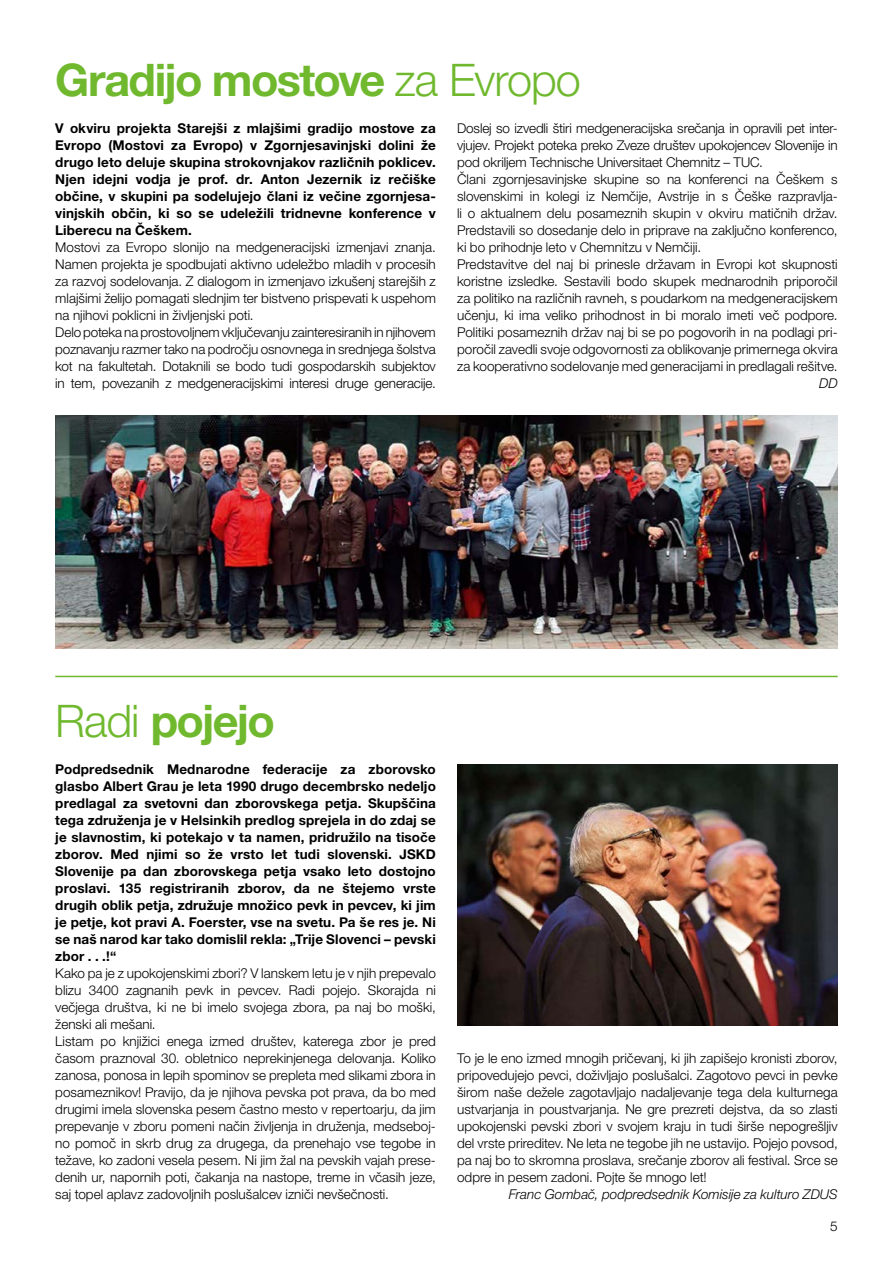
<style>
.page{position:relative;width:893px;height:1263px;background:#fff}
.page>*{position:absolute;margin:0;border:0;box-sizing:border-box;transform-origin:0 0}
.t1{font:700 45px "Helvetica Neue LT Pro";letter-spacing:-.04em;color:#70b92f}
.t2{font:300 13.5px/17px "Helvetica Neue LT Pro";color:#000}
.t3{font:700 13.5px/17px "Helvetica Neue LT Pro";letter-spacing:.01em;color:#000;text-align:justify}
.t4{font:italic 300 13.5px "Helvetica Neue LT Pro";color:#000}
.s1{font-weight:300}
</style>
<div class="page">
<hr style="left:55px;top:676px;width:783px;height:1px;background:#70b92f">
<img style="left:55px;top:416px;width:783px;height:232px">
<img style="left:457px;top:765px;width:381px;height:261px">
<h1 class="t1" style="left:55px;top:51px;width:527px">Gradijo mostove <span class="s1">za Evropo</span></h1>
<p class="t3" style="left:55px;top:120px;width:382px">V okviru projekta Starejši z mlajšimi gradijo mostove za Evropo (Mostovi za Evropo) v Zgornjesavinjski dolini že drugo leto deluje skupina strokovnjakov različnih poklicev.<br>Njen idejni vodja je prof. dr. Anton Jezernik iz rečiške občine, v skupini pa sodelujejo člani iz večine zgornjesa&shy;vinjskih občin, ki so se udeležili tridnevne konference v Liberecu na Češkem.</p>
<p class="t2" style="left:55px;top:239px;width:382px">Mostovi za Evropo slonijo na medgeneracijski izmenjavi znanja.<br>Namen projekta je spodbujati aktivno udeležbo mladih v procesih za razvoj sodelovanja. Z dialogom in izmenjavo izkušenj starejših z mlajšimi želijo pomagati slednjim ter bistveno prispevati k uspehom na njihovi poklicni in življenjski poti.<br>Delo poteka na prostovoljnem vključevanju zainteresiranih in njihovem poznavanju razmer tako na področju osnovnega in srednjega šolstva kot na fakultetah. Dotaknili se bodo tudi gospodarskih subjektov in tem, povezanih z medgeneracijskimi interesi druge generacije.</p>
<p class="t2" style="left:457px;top:120px;width:382px">Doslej so izvedli štiri medgeneracijska srečanja in opravili pet inter&shy;vjujev. Projekt poteka preko Zveze društev upokojencev Slovenije in pod okriljem Technische Universitaet Chemnitz – TUC.<br>Člani zgornjesavinjske skupine so na konferenci na Češkem s slovenskimi in kolegi iz Nemčije, Avstrije in s Češke razpravlja&shy;li o aktualnem delu posameznih skupin v okviru matičnih držav.<br>Predstavili so dosedanje delo in priprave na zaključno konferenco, ki bo prihodnje leto v Chemnitzu v Nemčiji.<br>Predstavitve del naj bi prinesle državam in Evropi kot skupnosti koristne izsledke. Sestavili bodo skupek mednarodnih priporočil za politiko na različnih ravneh, s poudarkom na medgeneracijskem učenju, ki ima veliko prihodnost in bi moralo imeti več podpore.<br>Politiki posameznih držav naj bi se po pogovorih in na podlagi pri&shy;poročil zavedli svoje odgovornosti za oblikovanje primernega okvira za kooperativno sodelovanje med generacijami in predlagali rešitve.</p>
<p class="t4" style="left:819px;top:375px;width:20px">DD</p>
<h1 class="t1" style="left:55px;top:692px;width:221px"><span class="s1">Radi</span> pojejo</h1>
<p class="t3" style="left:55px;top:761px;width:382px">Podpredsednik Mednarodne federacije za zborovsko glasbo Albert Grau je leta 1990 drugo decembrsko nedeljo predlagal za svetovni dan zborovskega petja. Skupščina tega združenja je v Helsinkih predlog sprejela in do zdaj se je slavnostim, ki potekajo v ta namen, pridružilo na tisoče zborov. Med njimi so že vrsto let tudi slovenski. JSKD Slovenije pa dan zborovskega petja vsako leto dostojno proslavi. 135 registriranih zborov, da ne štejemo vrste drugih oblik petja, združuje množico pevk in pevcev, ki jim je petje, kot pravi A. Foerster, vse na svetu. Pa še res je. Ni se naš narod kar tako domislil rekla: „Trije Slovenci – pevski zbor . . .!“</p>
<p class="t2" style="left:55px;top:965px;width:382px">Kako pa je z upokojenskimi zbori? V lanskem letu je v njih prepevalo blizu 3400 zagnanih pevk in pevcev. Radi pojejo. Skorajda ni večjega društva, ki ne bi imelo svojega zbora, pa naj bo moški, ženski ali mešani.<br>Listam po knjižici enega izmed društev, katerega zbor je pred časom praznoval 30. obletnico neprekinjenega delovanja. Koliko zanosa, ponosa in lepih spominov se prepleta med slikami zbora in posameznikov! Pravijo, da je njihova pevska pot prava, da bo med drugimi imela slovenska pesem častno mesto v repertoarju, da jim prepevanje v zboru pomeni način življenja in druženja, medseboj&shy;no pomoč in skrb drug za drugega, da prenehajo vse tegobe in težave, ko zadoni vesela pesem. Ni jim žal na pevskih vajah prese&shy;denih ur, napornih poti, čakanja na nastope, treme in včasih jeze, saj topel aplavz zadovoljnih poslušalcev izniči nevšečnosti.</p>
<p class="t2" style="left:457px;top:1050px;width:382px;text-align:justify">To je le eno izmed mnogih pričevanj, ki jih zapišejo kronisti zborov, pripovedujejo pevci, doživljajo poslušalci. Zagotovo pevci in pevke širom naše dežele zagotavljajo nadaljevanje tega dela kulturnega ustvarjanja in poustvarjanja. Ne gre prezreti dejstva, da so zlasti upokojenski pevski zbori v svojem kraju in tudi širše nepogrešljiv del vrste prireditev. Ne leta ne tegobe jih ne ustavijo. Pojejo povsod, pa naj bo to skromna proslava, srečanje zborov ali festival. Srce se odpre in pesem zadoni. Pojte še mnogo let!</p>
<p class="t4" style="left:509px;top:1186px;width:330px">Franc Gombač, podpredsednik Komisije za kulturo ZDUS</p>
<p class="t2" style="left:830px;top:1217px;width:9px">5</p>
</div>
